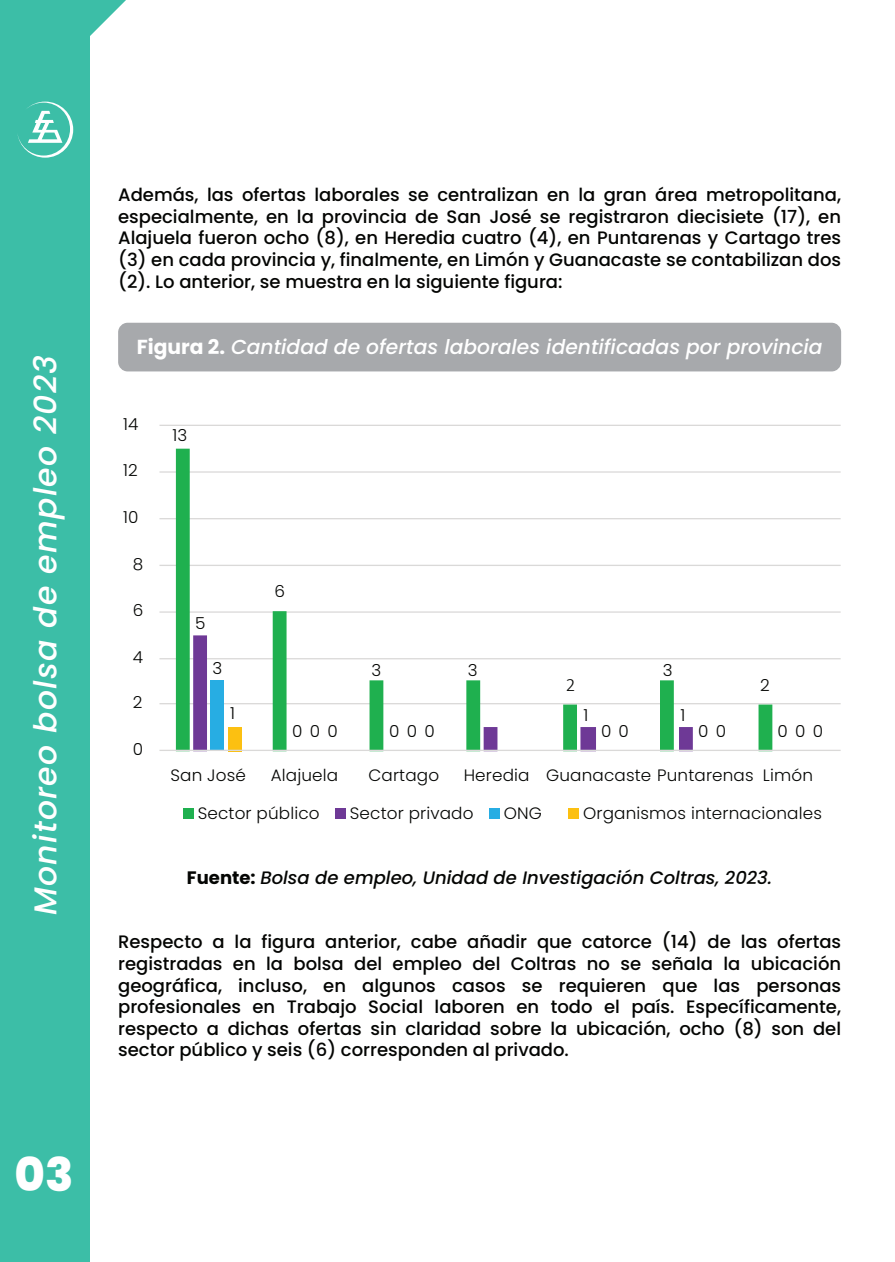
<style>
.page{position:relative;width:895px;height:1262px;background:#fff}
.page>*{position:absolute;margin:0;border:0;box-sizing:border-box;transform-origin:0 0}
.t1{font:800 46.5px "Poppins";color:#fff}
.t2{font:italic 500 31.5px "Poppins";letter-spacing:.04em;color:#fff}
.t3{font:italic 500 20.25px "Poppins";color:#fff}
.t4{font:300 19.05px "Calibri";color:#040503}
.t5{font:500 18px/21.6px "Poppins";color:#040503;text-align:justify}
.t6{font:italic 500 18px "Poppins";color:#040503}
.t7{font:300 16.5px "Poppins";letter-spacing:.01em;color:#040503}
.s1{font-weight:700;font-style:normal}
</style>
<div class="page">
<div style="left:1px;top:0;width:89px;height:1262px;background:#3cbea7"></div>
<svg style="left:17px;top:102px;width:56px;height:56px"></svg>
<div style="left:118px;top:323px;width:723px;height:48px;background:#a7a9ac;border-radius:10px"></div>
<hr style="left:159px;top:703px;width:681px;height:1px;background:#dad9d8">
<hr style="left:159px;top:658px;width:681px;height:1px;background:#dad9d8">
<hr style="left:159px;top:611px;width:681px;height:1px;background:#dad9d8">
<hr style="left:159px;top:565px;width:681px;height:1px;background:#dad9d8">
<hr style="left:159px;top:518px;width:681px;height:1px;background:#dad9d8">
<hr style="left:159px;top:471px;width:681px;height:1px;background:#dad9d8">
<hr style="left:159px;top:425px;width:681px;height:1px;background:#dad9d8">
<svg style="left:176px;top:449px;width:596px;height:300px"></svg>
<svg style="left:193px;top:635px;width:500px;height:114px"></svg>
<div style="left:210px;top:680px;width:14px;height:71px;background:#27ade3"></div>
<div style="left:228px;top:727px;width:14px;height:24px;background:#fcc011"></div>
<hr style="left:159px;top:749px;width:681px;height:2px;background:#dad9d8">
<div style="left:183px;top:808px;width:10px;height:10px;background:#1fb04f"></div>
<div style="left:335px;top:808px;width:10px;height:10px;background:#6e3996"></div>
<div style="left:489px;top:808px;width:10px;height:10px;background:#27ade3"></div>
<div style="left:568px;top:808px;width:11px;height:10px;background:#fcc011"></div>
<svg style="left:90px;top:0;width:36px;height:36px"></svg>
<h2 class="t2" style="left:27px;top:915px;width:561px;rotate:-90deg">Monitoreo bolsa de empleo 2023</h2>
<h1 class="t1" style="left:15px;top:1147px;width:60px">03</h1>
<p class="t5" style="left:118px;top:184px;width:724px">Además, las ofertas laborales se centralizan en la gran área metropolitana, especialmente, en la provincia de San José se registraron diecisiete (17), en Alajuela fueron ocho (8), en Heredia cuatro (4), en Puntarenas y Cartago tres (3) en cada provincia y, finalmente, en Limón y Guanacaste se contabilizan dos (2). Lo anterior, se muestra en la siguiente figura:</p>
<p class="t3" style="left:137px;top:335px;width:687px"><span class="s1">Figura 2.</span> Cantidad de ofertas laborales identificadas por provincia</p>
<p class="t7" style="left:123px;top:414px;width:17px">14</p>
<p class="t7" style="left:123px;top:461px;width:16px">12</p>
<p class="t7" style="left:123px;top:507px;width:17px">10</p>
<p class="t7" style="left:133px;top:554px;width:12px">8</p>
<p class="t7" style="left:133px;top:601px;width:12px">6</p>
<p class="t7" style="left:133px;top:647px;width:12px">4</p>
<p class="t7" style="left:133px;top:692px;width:11px">2</p>
<p class="t7" style="left:133px;top:739px;width:12px">0</p>
<p class="t7" style="left:173px;top:425px;width:16px">13</p>
<p class="t7" style="left:195px;top:614px;width:12px">5</p>
<p class="t7" style="left:213px;top:659px;width:11px">3</p>
<p class="t7" style="left:230px;top:704px;width:6px">1</p>
<p class="t7" style="left:274px;top:582px;width:12px">6</p>
<p class="t7" style="left:371px;top:660px;width:11px">3</p>
<p class="t7" style="left:468px;top:660px;width:11px">3</p>
<p class="t7" style="left:292px;top:722px;width:47px">0 0 0</p>
<p class="t7" style="left:389px;top:722px;width:47px">0 0 0</p>
<p class="t4" style="left:566px;top:672px;width:11px">2</p>
<p class="t7" style="left:663px;top:660px;width:11px">3</p>
<p class="t7" style="left:583px;top:705px;width:6px">1</p>
<p class="t7" style="left:680px;top:705px;width:6px">1</p>
<p class="t7" style="left:601px;top:722px;width:29px">0 0</p>
<p class="t7" style="left:698px;top:722px;width:29px">0 0</p>
<p class="t7" style="left:760px;top:675px;width:11px">2</p>
<p class="t7" style="left:777px;top:722px;width:47px">0 0 0</p>
<p class="t7" style="left:170px;top:765px;width:77px">San José</p>
<p class="t7" style="left:271px;top:765px;width:69px">Alajuela</p>
<p class="t7" style="left:368px;top:765px;width:72px">Cartago</p>
<p class="t7" style="left:464px;top:765px;width:351px">Heredia Guanacaste Puntarenas Limón</p>
<p class="t7" style="left:198px;top:803px;width:123px">Sector público</p>
<p class="t7" style="left:350px;top:803px;width:125px">Sector privado</p>
<p class="t7" style="left:504px;top:803px;width:40px">ONG</p>
<p class="t7" style="left:583px;top:803px;width:240px">Organismos internacionales</p>
<p class="t6" style="left:187px;top:867px;width:587px"><span class="s1">Fuente:</span> Bolsa de empleo, Unidad de Investigación Coltras, 2023.</p>
<p class="t5" style="left:118px;top:931px;width:724px">Respecto a la figura anterior, cabe añadir que catorce (14) de las ofertas registradas en la bolsa del empleo del Coltras no se señala la ubicación geográfica, incluso, en algunos casos se requieren que las personas profesionales en Trabajo Social laboren en todo el país. Específicamente, respecto a dichas ofertas sin claridad sobre la ubicación, ocho (8) son del sector público y seis (6) corresponden al privado.</p>
</div>
